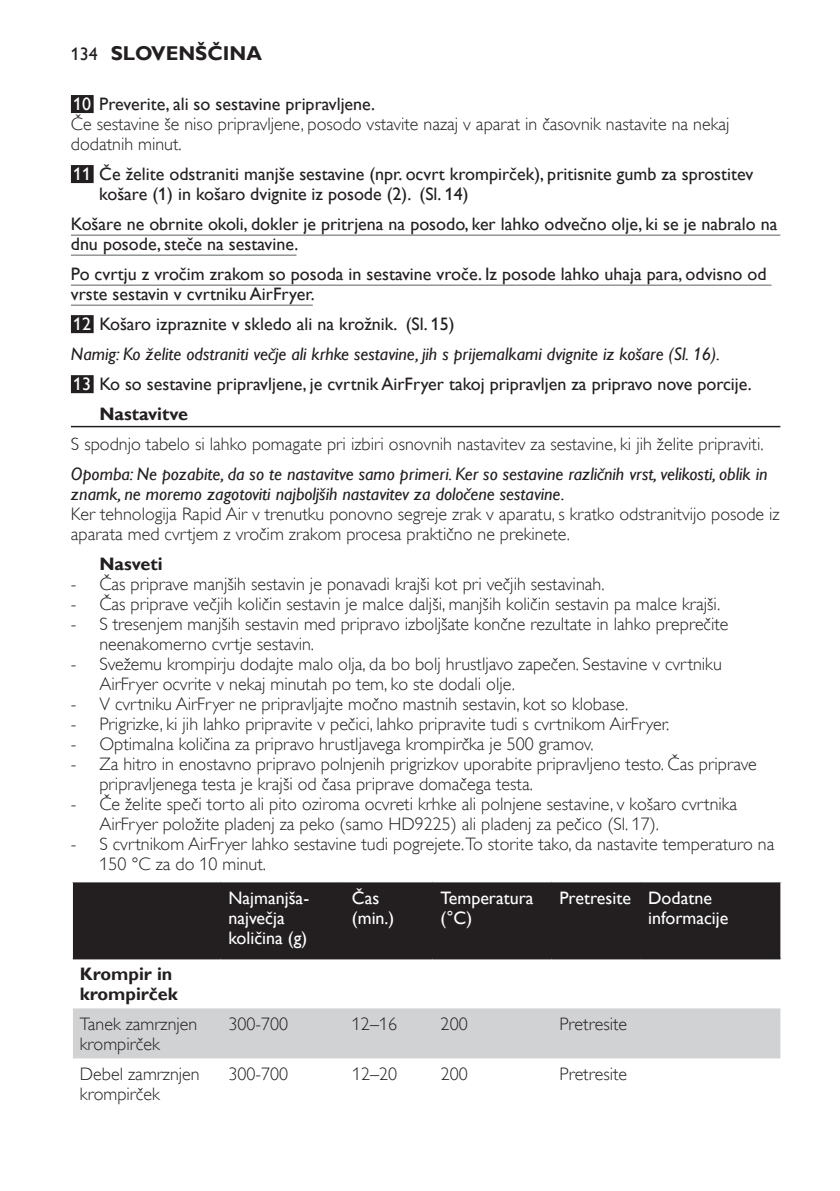
<style>
.page{position:relative;width:840px;height:1191px;background:#fff}
.page>*{position:absolute;margin:0;border:0;box-sizing:border-box;transform-origin:0 0}
.t1{font:700 20px "Gill Sans Alt One WGL";color:#231f20}
.t2{font:18px/20px "Gill Sans Alt One WGL Light";color:#231f20}
.t3{font:18px/20px "Gill Sans Alt One WGL";color:#231f20}
.t4{font:italic 18px/20px "Gill Sans Alt One WGL";color:#231f20}
.t5{font:18px/20px "Gill Sans Alt One WGL";color:#fff}
.t6{font:700 18px/20px "Gill Sans Alt One WGL";color:#231f20}
.s1{font-weight:400;font-size:18px}
.s2{color:#fff}
</style>
<div class="page">
<div style="left:71px;top:95px;width:23px;height:18px;background:#231f20"></div>
<div style="left:71px;top:165px;width:23px;height:18px;background:#231f20"></div>
<hr style="left:71px;top:234px;width:709px;height:2px;background:#939598">
<hr style="left:71px;top:254px;width:225px;height:2px;background:#939598">
<hr style="left:71px;top:284px;width:700px;height:2px;background:#939598">
<hr style="left:71px;top:304px;width:241px;height:2px;background:#939598">
<div style="left:71px;top:315px;width:23px;height:18px;background:#231f20"></div>
<div style="left:71px;top:375px;width:23px;height:18px;background:#231f20"></div>
<hr style="left:71px;top:426px;width:709px;height:1px;background:#231f20">
<div style="left:73px;top:882px;width:707px;height:75px;background:#231f20"></div>
<div style="left:73px;top:1008px;width:707px;height:50px;background:#d1d2d4"></div>
<hr style="left:73px;top:957px;width:147px;height:2px;background:#231f20">
<hr style="left:220px;top:957px;width:124px;height:2px;background:#231f20">
<hr style="left:344px;top:957px;width:88px;height:2px;background:#231f20">
<hr style="left:432px;top:957px;width:119px;height:2px;background:#231f20">
<hr style="left:551px;top:957px;width:88px;height:2px;background:#231f20">
<hr style="left:639px;top:957px;width:141px;height:2px;background:#231f20">
<p class="t1" style="left:71px;top:40px;width:192px"><span class="s1">134</span> Slovenšč ina</p>
<p class="t3" style="left:73px;top:94px;width:303px"><span class="s2">10</span> Preverite, ali so sestavine pripravljene.</p>
<p class="t2" style="left:71px;top:114px;width:659px">Če sestavine še niso pripravljene, posodo vstavite nazaj v aparat in časovnik nastavite na nekaj dodatnih minut.</p>
<p class="t3" style="left:99px;top:164px;width:655px;text-indent:-26px"><span class="s2">11</span> Če želite odstraniti manjše sestavine (npr. ocvrt krompirček), pritisnite gumb za sprostitev košare (1) in košaro dvignite iz posode (2). (Sl. 14)</p>
<p class="t3" style="left:71px;top:214px;width:707px">Košare ne obrnite okoli, dokler je pritrjena na posodo, ker lahko odvečno olje, ki se je nabralo na dnu posode, steče na sestavine.</p>
<p class="t3" style="left:71px;top:264px;width:696px">Po cvrtju z vročim zrakom so posoda in sestavine vroče. Iz posode lahko uhaja para, odvisno od vrste sestavin v cvrtniku AirFryer.</p>
<p class="t3" style="left:73px;top:314px;width:383px"><span class="s2">12</span> Košaro izpraznite v skledo ali na krožnik. (Sl. 15)</p>
<p class="t4" style="left:71px;top:344px;width:650px">Namig: Ko želite odstraniti večje ali krhke sestavine, jih s prijemalkami dvignite iz košare (Sl. 16).</p>
<p class="t3" style="left:73px;top:374px;width:679px"><span class="s2">13</span> Ko so sestavine pripravljene, je cvrtnik AirFryer takoj pripravljen za pripravo nove porcije.</p>
<p class="t6" style="left:99px;top:404px;width:90px">Nastavitve</p>
<p class="t2" style="left:71px;top:434px;width:693px">S spodnjo tabelo si lahko pomagate pri izbiri osnovnih nastavitev za sestavine, ki jih želite pripraviti.</p>
<p class="t4" style="left:71px;top:464px;width:697px">Opomba: Ne pozabite, da so te nastavitve samo primeri. Ker so sestavine različnih vrst, velikosti, oblik in znamk, ne moremo zagotoviti najboljših nastavitev za določene sestavine.</p>
<p class="t2" style="left:71px;top:504px;width:710px">Ker tehnologija Rapid Air v trenutku ponovno segreje zrak v aparatu, s kratko odstranitvijo posode iz aparata med cvrtjem z vročim zrakom procesa praktično ne prekinete.</p>
<p class="t6" style="left:99px;top:554px;width:65px">Nasveti</p>
<p class="t2" style="left:71px;top:574px;width:535px">- Čas priprave manjših sestavin je ponavadi krajši kot pri večjih sestavinah.</p>
<p class="t2" style="left:71px;top:594px;width:650px">- Čas priprave večjih količin sestavin je malce daljši, manjših količin sestavin pa malce krajši.</p>
<p class="t2" style="left:99px;top:614px;width:630px;text-indent:-28px">- S tresenjem manjših sestavin med pripravo izboljšate končne rezultate in lahko preprečite neenakomerno cvrtje sestavin.</p>
<p class="t2" style="left:99px;top:654px;width:623px;text-indent:-28px">- Svežemu krompirju dodajte malo olja, da bo bolj hrustljavo zapečen. Sestavine v cvrtniku<br>AirFryer ocvrite v nekaj minutah po tem, ko ste dodali olje.</p>
<p class="t2" style="left:71px;top:694px;width:558px">- V cvrtniku AirFryer ne pripravljajte močno mastnih sestavin, kot so klobase.</p>
<p class="t2" style="left:71px;top:714px;width:599px">- Prigrizke, ki jih lahko pripravite v pečici, lahko pripravite tudi s cvrtnikom AirFryer.</p>
<p class="t2" style="left:71px;top:734px;width:524px">- Optimalna količina za pripravo hrustljavega krompirčka je 500 gramov.</p>
<p class="t2" style="left:99px;top:754px;width:658px;text-indent:-28px">- Za hitro in enostavno pripravo polnjenih prigrizkov uporabite pripravljeno testo. Čas priprave pripravljenega testa je krajši od časa priprave domačega testa.</p>
<p class="t2" style="left:99px;top:794px;width:639px;text-indent:-28px">- Če želite speči torto ali pito oziroma ocvreti krhke ali polnjene sestavine, v košaro cvrtnika<br>AirFryer položite pladenj za peko (samo HD9225) ali pladenj za pečico (Sl. 17).</p>
<p class="t2" style="left:99px;top:834px;width:676px;text-indent:-28px">- S cvrtnikom AirFryer lahko sestavine tudi pogrejete.To storite tako, da nastavite temperaturo na<br>150 °C za do 10 minut.</p>
<p class="t5" style="left:228px;top:888px;width:82px">Najmanjša&shy;največja količina (g)</p>
<p class="t5" style="left:352px;top:888px;width:44px">Čas (min.)</p>
<p class="t5" style="left:440px;top:888px;width:94px">Temperatura (°C)</p>
<p class="t5" style="left:647px;top:888px;width:82px;text-indent:-89px">Pretresite Dodatne informacije</p>
<p class="t6" style="left:80px;top:964px;width:100px">Krompir in krompirček</p>
<p class="t2" style="left:80px;top:1014px;width:119px">Tanek zamrznjen krompirček</p>
<p class="t2" style="left:228px;top:1014px;width:61px">300-700</p>
<p class="t2" style="left:352px;top:1014px;width:46px">12–16</p>
<p class="t2" style="left:440px;top:1014px;width:28px">200</p>
<p class="t2" style="left:559px;top:1014px;width:69px">Pretresite</p>
<p class="t2" style="left:80px;top:1064px;width:121px">Debel zamrznjen krompirček</p>
<p class="t2" style="left:228px;top:1064px;width:61px">300-700</p>
<p class="t2" style="left:352px;top:1064px;width:46px">12–20</p>
<p class="t2" style="left:440px;top:1064px;width:28px">200</p>
<p class="t2" style="left:559px;top:1064px;width:69px">Pretresite</p>
</div>
